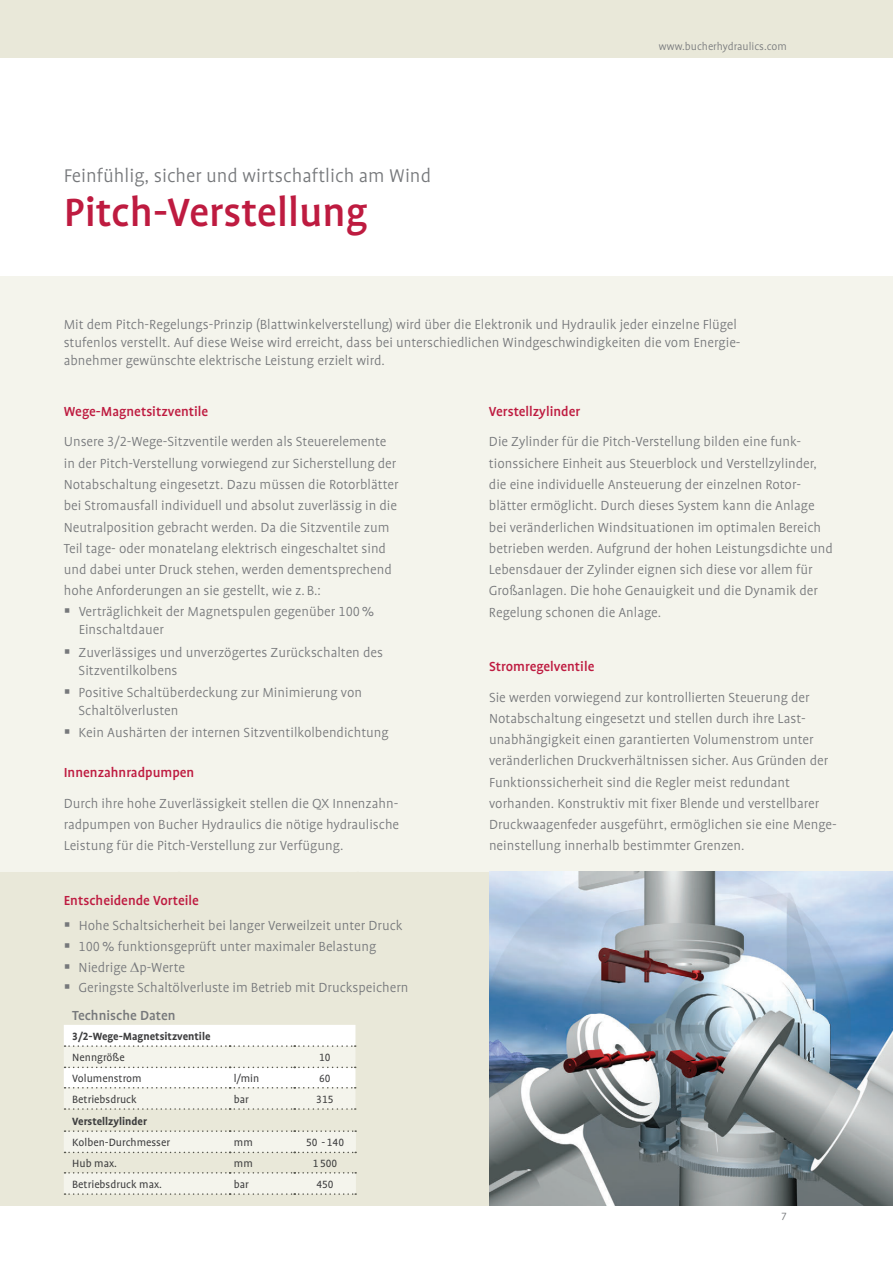
<style>
.page{position:relative;width:893px;height:1263px;background:#fff}
.page>*{position:absolute;margin:0;border:0;box-sizing:border-box;transform-origin:0 0}
.t1{font:500 45px "Bucher Profile";color:#be1b40}
.t2{font:300 21px "Bucher Profile";color:#76787b}
.t3{font:300 15px/21.3px "Bucher Profile";color:#76787b}
.t4{font:500 15px "Bucher Profile";color:#be1b40}
.t5{font:500 15px "Bucher Profile";color:#76787b}
.t6{font:12px "Bucher Profile";color:#3e3e3f}
.t7{font:700 12px "Bucher Profile";color:#3e3e3f}
.t8{font:300 12px "Bucher Profile";color:#76787b}
</style>
<div class="page">
<div style="left:0;top:0;width:893px;height:57px;background:#e9e8d9"></div>
<div style="left:0;top:276px;width:893px;height:596px;background:#f4f4ec"></div>
<div style="left:0;top:872px;width:893px;height:333px;background:#e9e8d9"></div>
<img style="left:489px;top:872px;width:404px;height:333px">
<svg style="left:64px;top:1025px;width:292px;height:170px"></svg>
<h2 class="t2" style="left:64px;top:165px;width:369px">Feinfühlig, sicher und wirtschaftlich am Wind</h2>
<h1 class="t1" style="left:64px;top:190px;width:305px">Pitch-Verstellung</h1>
<p class="t8" style="left:659px;top:40px;width:129px">www.bucherhydraulics.com</p>
<p class="t3" style="left:64px;top:316px;width:678px;line-height:18px">Mit dem Pitch-Regelungs-Prinzip (Blattwinkelverstellung) wird über die Elektronik und Hydraulik jeder einzelne Flügel stufenlos verstellt. Auf diese Weise wird erreicht, dass bei unterschiedlichen Windgeschwindigkeiten die vom Energie&shy;abnehmer gewünschte elektrische Leistung erzielt wird.</p>
<p class="t4" style="left:64px;top:403px;width:146px">Wege-Magnetsitzventile</p>
<p class="t3" style="left:64px;top:431px;width:324px">Unsere 3/2-Wege-Sitzventile werden als Steuerelemente</p>
<p class="t3" style="left:64px;top:453px;width:334px">in der Pitch-Verstellung vorwiegend zur Sicherstellung der</p>
<p class="t3" style="left:64px;top:474px;width:336px">Notabschaltung eingesetzt. Dazu müssen die Rotorblätter</p>
<p class="t3" style="left:64px;top:495px;width:335px">bei Stromausfall individuell und absolut zuverlässig in die</p>
<p class="t3" style="left:64px;top:516px;width:327px">Neutralposition gebracht werden. Da die Sitzventile zum</p>
<p class="t3" style="left:64px;top:538px;width:324px">Teil tage- oder monatelang elektrisch eingeschaltet sind</p>
<p class="t3" style="left:64px;top:559px;width:330px">und dabei unter Druck stehen, werden dementsprechend</p>
<p class="t3" style="left:64px;top:580px;width:258px">hohe Anforderungen an sie gestellt, wie z. B.:</p>
<p class="t3" style="left:79px;top:601px;width:297px">Verträglichkeit der Magnetspulen gegenüber 100%</p>
<p class="t3" style="left:79px;top:619px;width:306px;line-height:22.2px">Einschaltdauer<br>Zuverlässiges und unverzögertes Zurückschalten des</p>
<p class="t3" style="left:79px;top:659px;width:285px;line-height:22.2px">Sitzventilkolbens<br>Positive Schaltüberdeckung zur Minimierung von</p>
<p class="t3" style="left:79px;top:699px;width:312px;line-height:22.2px">Schaltölverlusten<br>Kein Aushärten der internen Sitzventilkolbendichtung</p>
<p class="t4" style="left:64px;top:765px;width:132px">Innenzahnradpumpen</p>
<p class="t3" style="left:64px;top:793px;width:337px;text-align:justify">Durch ihre hohe Zuverlässigkeit stellen die QX Innenzahn&shy;radpumpen von Bucher Hydraulics die nötige hydraulische Leistung für die Pitch-Verstellung zur Verfügung.</p>
<p class="t4" style="left:64px;top:892px;width:137px">Entscheidende Vorteile</p>
<p class="t3" style="left:79px;top:915px;width:331px;line-height:20.7px">Hohe Schaltsicherheit bei langer Verweilzeit unter Druck 100% funktionsgeprüft unter maximaler Belastung Niedrige p-Werte<br>Geringste Schaltölverluste im Betrieb mit Druckspeichern</p>
<p class="t5" style="left:72px;top:1008px;width:105px">Technische Daten</p>
<p class="t7" style="left:72px;top:1030px;width:140px">3/2-Wege-Magnetsitzventile</p>
<p class="t6" style="left:72px;top:1051px;width:54px">Nenngröße</p>
<p class="t6" style="left:319px;top:1051px;width:13px">10</p>
<p class="t6" style="left:72px;top:1072px;width:71px">Volumenstrom</p>
<p class="t6" style="left:234px;top:1072px;width:27px">l/min</p>
<p class="t6" style="left:319px;top:1072px;width:13px">60</p>
<p class="t6" style="left:72px;top:1093px;width:66px">Betriebsdruck</p>
<p class="t6" style="left:234px;top:1093px;width:17px">bar</p>
<p class="t6" style="left:316px;top:1093px;width:19px">315</p>
<p class="t7" style="left:72px;top:1115px;width:76px">Verstellzylinder</p>
<p class="t6" style="left:72px;top:1137px;width:99px">Kolben-Durchmesser</p>
<p class="t6" style="left:234px;top:1137px;width:20px">mm</p>
<p class="t6" style="left:306px;top:1137px;width:40px">50 - 140</p>
<p class="t6" style="left:72px;top:1157px;width:46px">Hub max.</p>
<p class="t6" style="left:234px;top:1157px;width:20px">mm</p>
<p class="t6" style="left:313px;top:1157px;width:26px">1 500</p>
<p class="t6" style="left:72px;top:1178px;width:91px">Betriebsdruck max.</p>
<p class="t6" style="left:234px;top:1178px;width:17px">bar</p>
<p class="t6" style="left:316px;top:1178px;width:19px">450</p>
<p class="t4" style="left:489px;top:403px;width:93px">Verstellzylinder</p>
<p class="t3" style="left:489px;top:431px;width:345px">Die Zylinder für die Pitch-Verstellung bilden eine funk&shy;tionssichere Einheit aus Steuerblock und Verstellzylinder, die eine individuelle Ansteuerung der einzelnen Rotor&shy;blätter ermöglicht. Durch dieses System kann die Anlage bei veränderlichen Windsituationen im optimalen Bereich betrieben werden. Aufgrund der hohen Leistungsdichte und Lebensdauer der Zylinder eignen sich diese vor allem für Großanlagen. Die hohe Genauigkeit und die Dynamik der Regelung schonen die Anlage.</p>
<p class="t4" style="left:489px;top:658px;width:107px">Stromregelventile</p>
<p class="t3" style="left:489px;top:686px;width:349px">Sie werden vorwiegend zur kontrollierten Steuerung der Notabschaltung eingesetzt und stellen durch ihre Last&shy;unabhängigkeit einen garantierten Volumenstrom unter veränderlichen Druckverhältnissen sicher. Aus Gründen der Funktionssicherheit sind die Regler meist redundant vorhanden. Konstruktiv mit fixer Blende und verstellbarer Druckwaagenfeder ausgeführt, ermöglichen sie eine Menge&shy;neinstellung innerhalb bestimmter Grenzen.</p>
<p class="t8" style="left:781px;top:1210px;width:7px">7</p>
</div>
